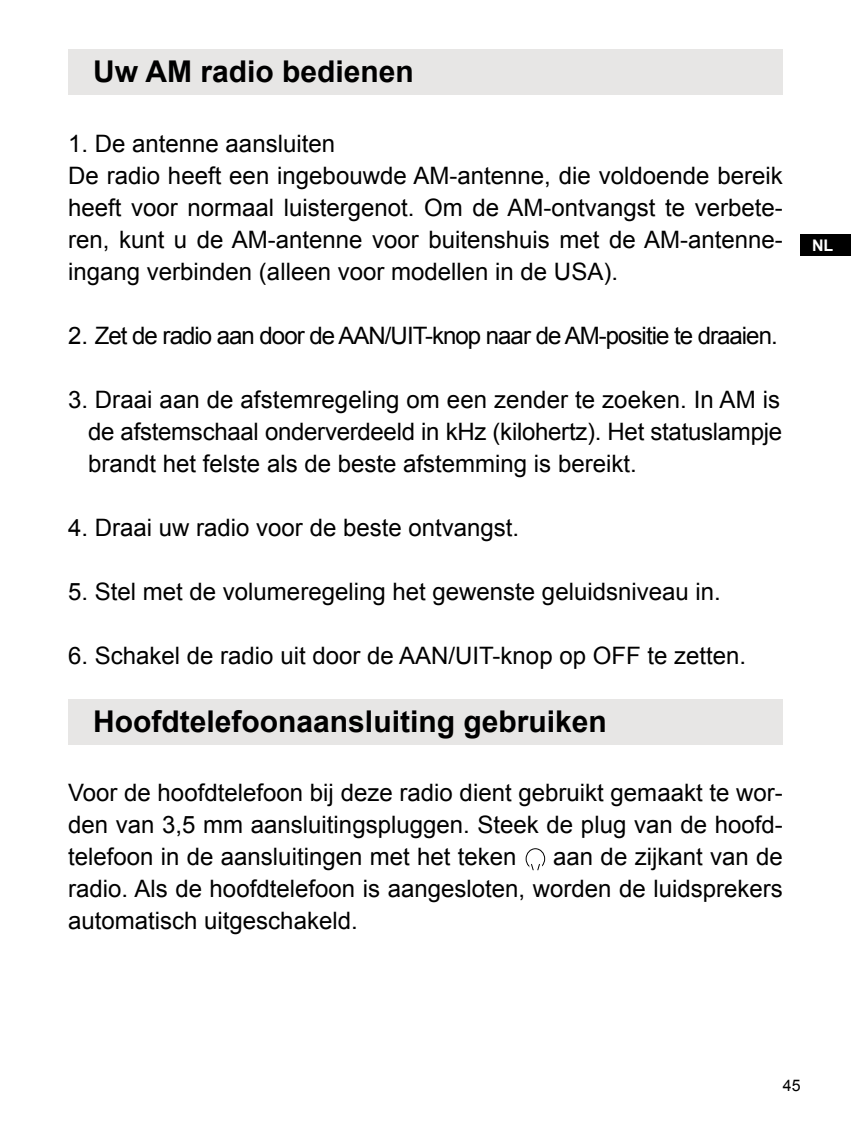
<style>
.page{position:relative;width:851px;height:1134px;background:#fff}
.page>*{position:absolute;margin:0;border:0;box-sizing:border-box;transform-origin:0 0}
.t1{font:700 30px "Arial";color:#000}
.t2{font:24px/32px "Arial";color:#000;text-align:justify}
.t3{font:24px "Arial";letter-spacing:-.04em;color:#000}
.t4{font:700 16px "Arial";color:#fff}
.t5{font:16px "Arial";color:#000}
</style>
<div class="page">
<div style="left:800px;top:235px;width:50px;height:21px;background:#000"></div>
<div style="left:68px;top:699px;width:714px;height:45px;background:#e7e6e5"></div>
<div style="left:68px;top:49px;width:714px;height:45px;background:#e7e6e5"></div>
<div style="left:525px;top:848px;width:20px;height:21px;border:1px solid #000;border-radius:50%"></div>
<div style="left:529px;top:866px;width:12px;height:5px;border:1px solid #fff"></div>
<svg style="left:530px;top:864px;width:10px;height:7px"></svg>
<p class="t1" style="left:93px;top:52px;width:322px">Uw AM radio bedienen</p>
<p class="t2" style="left:68px;top:128px;width:716px;text-align:left">1 . De antenne aansluiten<br>De radio heeft een ingebouwde AM-antenne, die voldoende bereik heeft voor normaal luistergenot. Om de AM-ontvangst te verbete&shy;ren, kunt u de AM-antenne voor buitenshuis met de AM-antenne&shy;ingang verbinden (alleen voor modellen in de USA).</p>
<p class="t3" style="left:68px;top:320px;width:711px">2. Zet de radio aan door de AAN/UIT-knop naar de AM-positie te draaien.</p>
<p class="t2" style="left:88px;top:384px;width:695px;text-indent:-20px">3. Draai aan de afstemregeling om een zender te zoeken. In AM is de afstemschaal onderverdeeld in kHz (kilohertz). Het statuslampje brandt het felste als de beste afstemming is bereikt.</p>
<p class="t2" style="left:68px;top:512px;width:452px">4. Draai uw radio voor de beste ontvangst.</p>
<p class="t2" style="left:68px;top:576px;width:654px">5. Stel met de volumeregeling het gewenste geluidsniveau in.</p>
<p class="t2" style="left:68px;top:640px;width:679px">6. Schakel de radio uit door de AAN/UIT-knop op OFF te zetten.</p>
<p class="t1" style="left:93px;top:701px;width:515px">Hoofdtelefoonaansluiting gebruiken</p>
<p class="t2" style="left:68px;top:777px;width:716px">Voor de hoofdtelefoon bij deze radio dient gebruikt gemaakt te wor&shy;den van 3,5 mm aansluitingspluggen. Steek de plug van de hoofd&shy;telefoon in de aansluitingen met het teken</p>
<p class="t2" style="left:68px;top:841px;width:716px;text-indent:485px">aan de zijkant van de radio. Als de hoofdtelefoon is aangesloten, worden de luidsprekers automatisch uitgeschakeld.</p>
<p class="t4" style="left:811px;top:235px;width:23px">NL</p>
<p class="t5" style="left:782px;top:1075px;width:19px">45</p>
</div>
